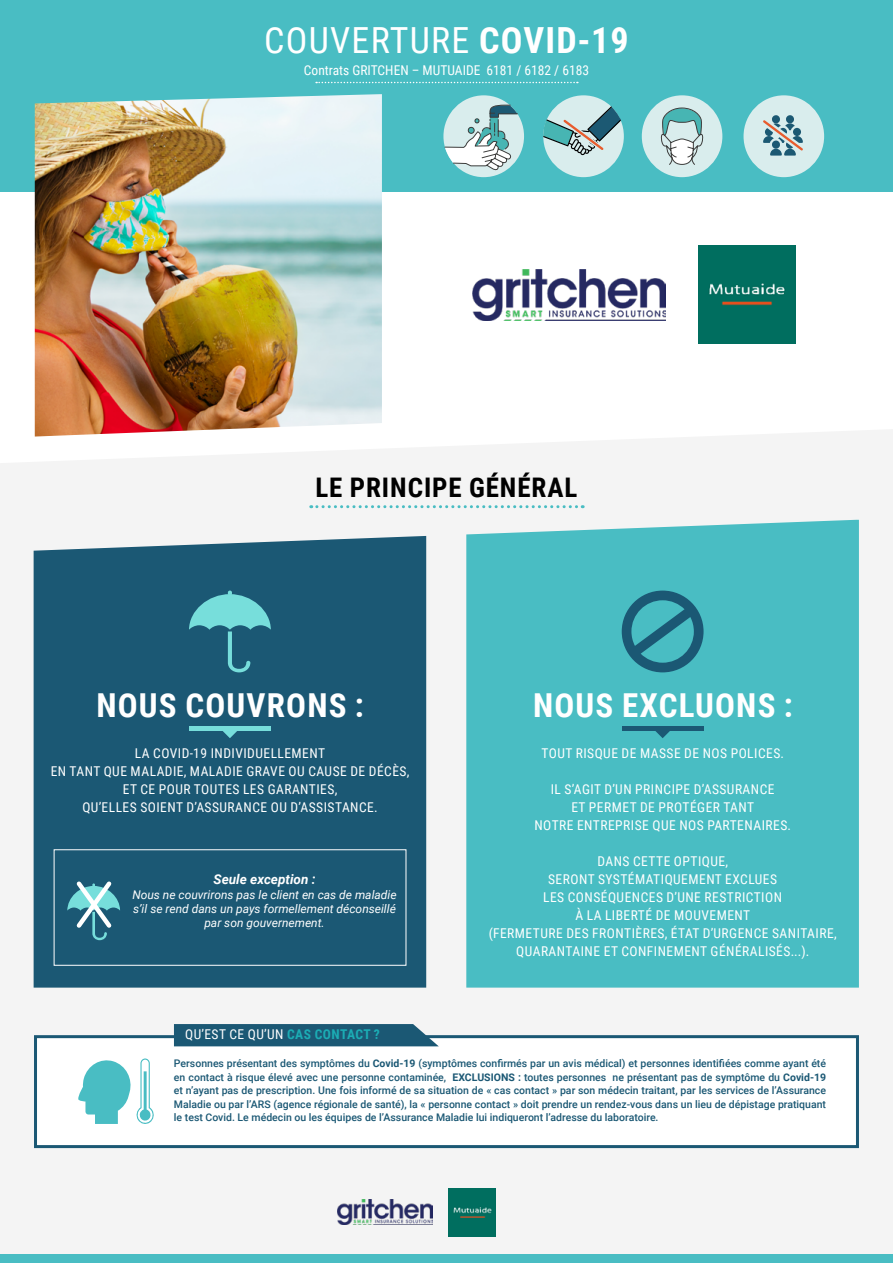
<style>
.page{position:relative;width:893px;height:1263px;background:#fff}
.page>*{position:absolute;margin:0;border:0;box-sizing:border-box;transform-origin:0 0}
.t1{font:36px "Roboto Condensed";letter-spacing:.035em;color:#fff}
.t2{font:700 33px "Roboto Condensed";letter-spacing:.035em;color:#fff}
.t3{font:700 27px "Roboto Condensed";letter-spacing:.035em;color:#000}
.t4{font:13.5px/18px "Roboto Condensed";letter-spacing:.035em;color:#fff;text-align:center}
.t5{font:13.5px "Roboto Condensed";color:#fff}
.t6{font:italic 700 13.5px "Roboto";color:#fff}
.t7{font:italic 12px/14.4px "Roboto";color:#fff;text-align:center}
.t8{font:500 10.5px/13.5px "Roboto";color:#1b5874;text-align:justify}
.s1{font-weight:700}
.s2{font-weight:700;color:#1cacb4}
</style>
<div class="page">
<div style="left:0;top:0;width:892px;height:192px;background:#49bdc3"></div>
<img style="left:473px;top:269px;width:192px;height:51px">
<img style="left:698px;top:246px;width:98px;height:97px">
<img style="left:35px;top:94px;width:347px;height:335px">
<div style="left:0;top:429px;width:893px;height:828px;background:#f4f4f4"></div>
<div style="left:34px;top:536px;width:392px;height:451px;background:#1b5874"></div>
<div style="left:466px;top:520px;width:393px;height:467px;background:#49bdc3"></div>
<img style="left:338px;top:1200px;width:94px;height:25px">
<img style="left:448px;top:1188px;width:48px;height:48px">
<div style="left:34px;top:1035px;width:825px;height:113px;background:#fff;border:3px solid #1b5874"></div>
<div style="left:642px;top:95px;width:80px;height:82px;background:#d9eded;border-radius:50%"></div>
<svg style="left:660px;top:107px;width:44px;height:58px"></svg>
<div style="left:743px;top:95px;width:81px;height:82px;background:#d9eded;border-radius:50%"></div>
<svg style="left:763px;top:115px;width:40px;height:41px"></svg>
<div style="left:443px;top:95px;width:81px;height:82px;background:#d9eded;border-radius:50%"></div>
<svg style="left:444px;top:104px;width:74px;height:68px"></svg>
<div style="left:543px;top:95px;width:81px;height:82px;background:#d9eded;border-radius:50%"></div>
<svg style="left:543px;top:106px;width:78px;height:49px"></svg>
<svg style="left:622px;top:591px;width:82px;height:81px;background:#3592a1"></svg>
<hr style="left:622px;top:726px;width:82px;height:4px;background:#1b5874">
<svg style="left:653px;top:730px;width:19px;height:8px"></svg>
<svg style="left:311px;top:505px;width:272px;height:3px"></svg>
<svg style="left:316px;top:82px;width:262px;height:1px"></svg>
<svg style="left:189px;top:591px;width:82px;height:81px;background:#3a8596"></svg>
<div style="left:54px;top:849px;width:352px;height:117px;border:1px solid #fff"></div>
<svg style="left:67px;top:877px;width:53px;height:63px;background:#5190a0"></svg>
<div style="left:0;top:1254px;width:892px;height:9px;background:#49bdc3"></div>
<svg style="left:78px;top:1058px;width:76px;height:66px"></svg>
<svg style="left:174px;top:1024px;width:265px;height:22px;background:#255f7a"></svg>
<hr style="left:189px;top:726px;width:82px;height:4px;background:#77dedb">
<svg style="left:220px;top:730px;width:20px;height:8px"></svg>
<h1 class="t1" style="left:264px;top:15px;width:366px">COUVERTURE <span class="s1">COVID-19</span></h1>
<p class="t5" style="left:304px;top:61px;width:287px">Contrats GRITCHEN – MUTUAIDE 6181 / 6182 / 6183</p>
<h3 class="t3" style="left:315px;top:469px;width:264px">LE PRINCIPE GÉNÉRAL</h3>
<h2 class="t2" style="left:97px;top:682px;width:269px">NOUS COUVRONS :</h2>
<p class="t4" style="left:51px;top:743px;width:360px">LA COVID-19 INDIVIDUELLEMENT<br>EN TANT QUE MALADIE, MALADIE GRAVE OU CAUSE DE DÉCÈS, ET CE POUR TOUTES LES GARANTIES,<br>QU’ELLES SOIENT D’ASSURANCE OU D’ASSISTANCE.</p>
<p class="t6" style="left:214px;top:870px;width:103px">Seule exception :</p>
<p class="t7" style="left:132px;top:887px;width:266px">Nous ne couvrirons pas le client en cas de maladie s’il se rend dans un pays formellement déconseillé par son gouvernement.</p>
<p class="t4" style="left:185px;top:1025px;width:196px">QU’EST CE QU’UN <span class="s2">CAS CONTACT ?</span></p>
<h2 class="t2" style="left:533px;top:682px;width:261px">NOUS EXCLUONS :</h2>
<p class="t4" style="left:541px;top:743px;width:244px">TOUT RISQUE DE MASSE DE NOS POLICES.</p>
<p class="t4" style="left:534px;top:779px;width:258px">IL S’AGIT D’UN PRINCIPE D’ASSURANCE<br>ET PERMET DE PROTÉGER TANT<br>NOTRE ENTREPRISE QUE NOS PARTENAIRES.</p>
<p class="t4" style="left:489px;top:851px;width:349px">DANS CETTE OPTIQUE,<br>SERONT SYSTÉMATIQUEMENT EXCLUES<br>LES CONSÉQUENCES D’UNE RESTRICTION<br>À LA LIBERTÉ DE MOUVEMENT<br>(FERMETURE DES FRONTIÈRES, ÉTAT D’URGENCE SANITAIRE, QUARANTAINE ET CONFINEMENT GÉNÉRALISÉS...).</p>
<p class="t8" style="left:174px;top:1056px;width:654px">Personnes présentant des symptômes du <span class="s1">Covid-19</span> (symptômes confirmés par un avis médical) et personnes identifiées comme ayant été en contact à risque élevé avec une personne contaminée, <span class="s1">EXCLUSIONS :</span> toutes personnes ne présentant pas de symptôme du <span class="s1">Covid-19 </span>et n’ayant pas de prescription. Une fois informé de sa situation de « cas contact » par son médecin traitant, par les services de l’Assurance Maladie ou par l’ARS (agence régionale de santé), la « personne contact » doit prendre un rendez-vous dans un lieu de dépistage pratiquant le test Covid. Le médecin ou les équipes de l’Assurance Maladie lui indiqueront l’adresse du laboratoire.</p>
</div>
